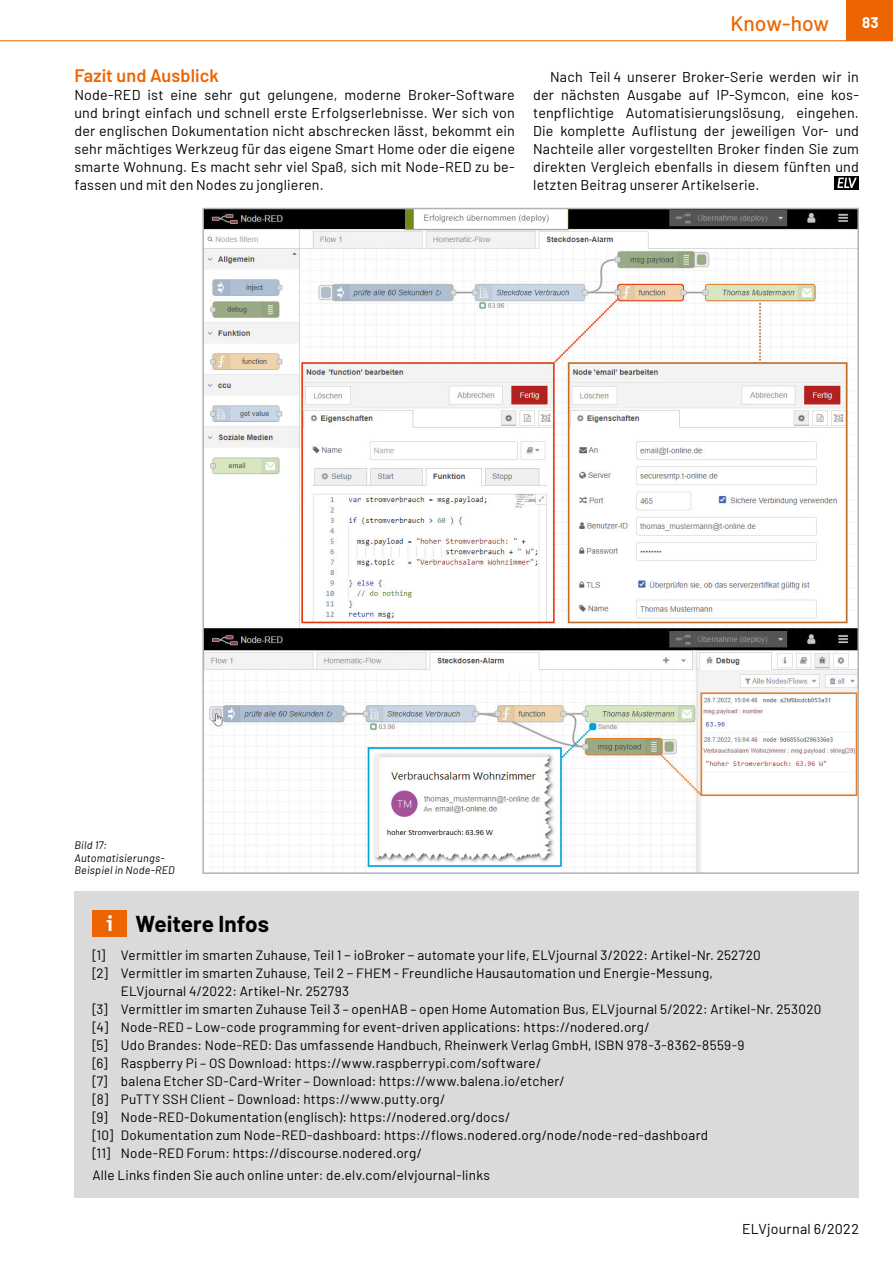
<style>
.page{position:relative;width:893px;height:1263px;background:#fff}
.page>*{position:absolute;margin:0;border:0;box-sizing:border-box;transform-origin:0 0}
.t1{font:700 22.5px "Barlow";color:#000}
.t2{font:500 21px "Barlow";color:#ec6502}
.t3{font:600 18px "Barlow";letter-spacing:.005em;color:#ec6502}
.t4{font:700 15px "Barlow";color:#fff}
.t5{font:14.25px/18px "Barlow";letter-spacing:.015em;color:#000;text-align:justify}
.t6{font:13.5px "Barlow";letter-spacing:.015em;color:#000}
.t7{font:italic 10.8px/12.5px "Barlow";letter-spacing:.02em;color:#000}
.s1{font-family:"Officina Sans Bold ITC";font-weight:400;font-size:22.05px;color:#fff}
</style>
<div class="page">
<div style="left:846px;top:0;width:47px;height:40px;background:#ec6502"></div>
<hr style="left:0;top:40px;width:893px;height:1px;background:#ec6502">
<div style="left:74px;top:892px;width:785px;height:306px;background:#dadada"></div>
<div style="left:92px;top:910px;width:35px;height:26px;background:#ec6502"></div>
<svg style="left:835px;top:176px;width:24px;height:14px"></svg>
<svg style="left:837px;top:178px;width:20px;height:10px"></svg>
<img style="left:205px;top:211px;width:651px;height:660px">
<h3 class="t3" style="left:74px;top:62px;width:146px">Fazit und Ausblick</h3>
<p class="t5" style="left:74px;top:85px;width:442px">Node-RED ist eine sehr gut gelungene, moderne Broker-Software und bringt einfach und schnell erste Erfolgserlebnisse. Wer sich von der englischen Dokumentation nicht abschrecken lässt, bekommt ein sehr mächtiges Werkzeug für das eigene Smart Home oder die eigene smarte Wohnung. Es macht sehr viel Spaß, sich mit Node-RED zu be&shy;fassen und mit den Nodes zu jonglieren.</p>
<h2 class="t2" style="left:730px;top:8px;width:100px">Know-how</h2>
<p class="t4" style="left:862px;top:11px;width:18px">83</p>
<p class="t5" style="left:533px;top:67px;width:327px;text-indent:17px">Nach Teil 4 unserer Broker-Serie werden wir in der nächsten Ausgabe auf IP-Symcon, eine kos&shy;tenpflichtige Automatisierungslösung, eingehen.<br>Die komplette Auflistung der jeweiligen Vor- und Nachteile aller vorgestellten Broker finden Sie zum direkten Vergleich ebenfalls in diesem fünften und letzten Beitrag unserer Artikelserie.</p>
<p class="t7" style="left:74px;top:838px;width:102px">Bild 17:<br>Automatisierungs-<br>Beispiel in Node-RED</p>
<h1 class="t1" style="left:106px;top:907px;width:164px"><span class="s1">i</span> Weitere Infos</h1>
<p class="t6" style="left:92px;top:945px;width:670px">[1] Vermittler im smarten Zuhause, Teil 1 − ioBroker − automate your life, ELVjournal 3/2022: Artikel-Nr. 252720</p>
<p class="t6" style="left:92px;top:963px;width:622px">[2] Vermittler im smarten Zuhause, Teil 2 − FHEM - Freundliche Hausautomation und Energie-Messung,</p>
<p class="t6" style="left:121px;top:981px;width:230px">ELVjournal 4/2022: Artikel-Nr. 252793</p>
<p class="t6" style="left:92px;top:999px;width:731px">[3] Vermittler im smarten Zuhause Teil 3 – openHAB – open Home Automation Bus, ELVjournal 5/2022: Artikel-Nr. 253020</p>
<p class="t6" style="left:92px;top:1017px;width:559px">[4] Node-RED – Low-code programming for event-driven applications: https://nodered.org/</p>
<p class="t6" style="left:92px;top:1035px;width:654px">[5] Udo Brandes: Node-RED: Das umfassende Handbuch, Rheinwerk Verlag GmbH, ISBN 978-3-8362-8559-9</p>
<p class="t6" style="left:92px;top:1053px;width:451px">[6] Raspberry Pi – OS Download: https://www.raspberrypi.com/software/</p>
<p class="t6" style="left:92px;top:1071px;width:474px">[7] balena Etcher SD-Card-Writer – Download: https://www.balena.io/etcher/</p>
<p class="t6" style="left:92px;top:1089px;width:355px">[8] PuTTY SSH Client – Download: https://www.putty.org/</p>
<p class="t6" style="left:92px;top:1107px;width:420px">[9] Node-RED-Dokumentation (englisch): https://nodered.org/docs/</p>
<p class="t6" style="left:92px;top:1125px;width:617px">[10] Dokumentation zum Node-RED-dashboard: https://flows.nodered.org/node/node-red-dashboard</p>
<p class="t6" style="left:92px;top:1143px;width:331px">[11] Node-RED Forum: https://discourse.nodered.org/</p>
<p class="t6" style="left:92px;top:1165px;width:399px">Alle Links finden Sie auch online unter: de.elv.com/elvjournal-links</p>
<p class="t5" style="left:742px;top:1219px;width:118px">ELVjournal 6/2022</p>
</div>
